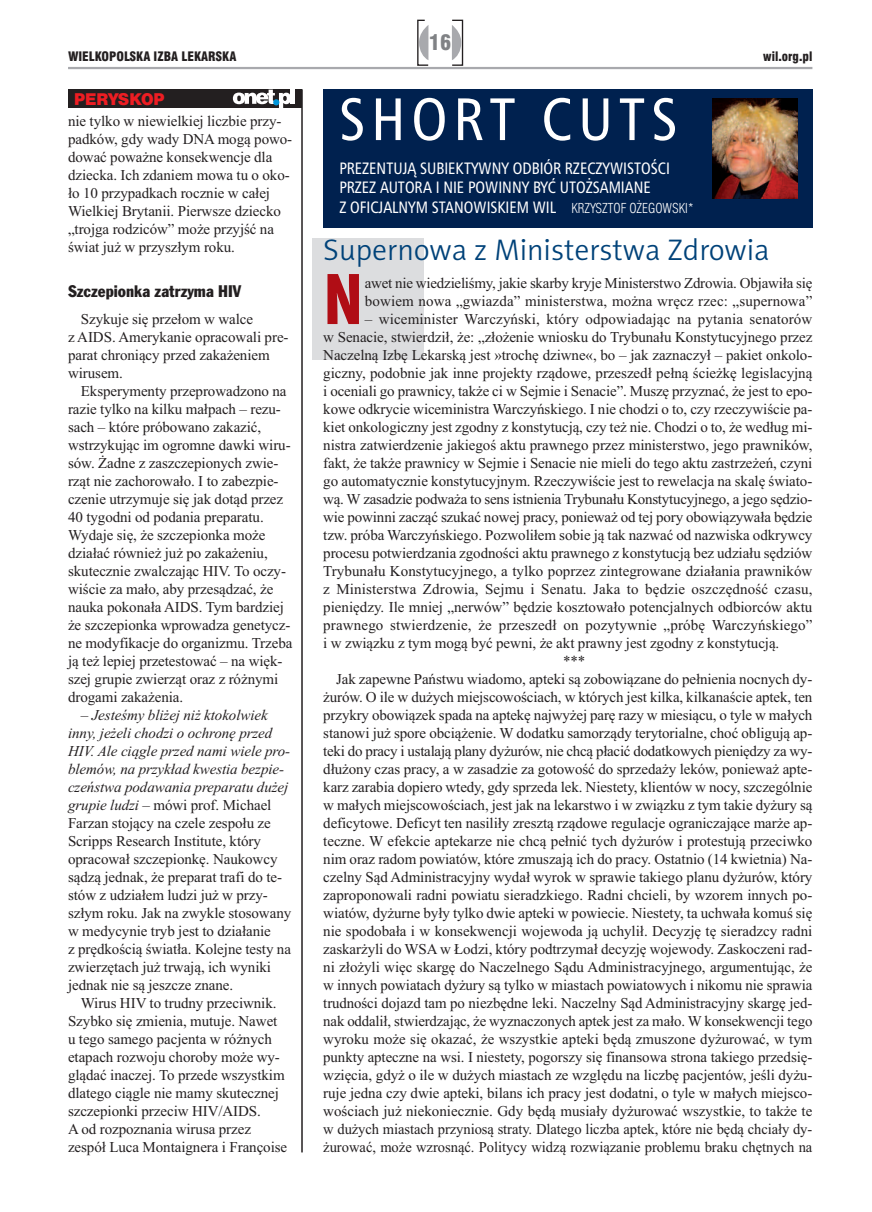
<style>
.page{position:relative;width:872px;height:1212px;background:#fff}
.page>*{position:absolute;margin:0;border:0;box-sizing:border-box;transform-origin:0 0}
.t1{font:900 condensed 74.25px "Myriad Pro";color:#b00d15}
.t2{font:60px "Humnst 777 Cn EU";letter-spacing:.1em;color:#fff}
.t3{font:30px "Naomi Sans EFNTT Light";color:#004279}
.t4{font:21px "Swis 721 Blk Cn EU";color:#808285}
.t5{font:16.5px/19.5px "Humnst 777 Cn EU";color:#fff}
.t6{font:16.5px "Frank Goth Cn EU";color:#231f20}
.t7{font:15px/18px "Times New Roman";letter-spacing:-.005em;color:#231f20}
.t8{font:15px "Swis 721 Blk 2 EU";letter-spacing:-.005em;color:#ee1d23}
.t9{font:12.75px "Swis 721 Blk Cn EU";color:#231f20}
.s1{font-style:italic}
.s2{font-family:"Swis 721 Lt Cn EU";font-size:13.5px}
</style>
<div class="page">
<div style="left:313px;top:238px;width:111px;height:122px;background:#dcdddf"></div>
<div style="left:451px;top:20px;width:12px;height:46px;border:1px solid #231f20"></div>
<svg style="left:452px;top:25px;width:9px;height:35px"></svg>
<svg style="left:417px;top:19px;width:12px;height:47px"></svg>
<div style="left:68px;top:89px;width:234px;height:19px;background:#231f20"></div>
<hr style="left:301px;top:89px;width:2px;height:1063px;background:#231f20">
<hr style="left:291px;top:89px;width:4px;height:15px;background:#fff">
<svg style="left:233px;top:90px;width:58px;height:18px"></svg>
<hr style="left:68px;top:67px;width:744px;height:2px;background:#a8a9ad">
<div style="left:323px;top:89px;width:490px;height:139px;background:#00214f"></div>
<img style="left:712px;top:99px;width:85px;height:99px">
<h3 class="t4" style="left:429px;top:30px;width:24px">16</h3>
<p class="t9" style="left:68px;top:48px;width:170px">WIELKOPOLSKA IZBA LEKARSKA</p>
<p class="t9" style="left:763px;top:48px;width:51px">wil.org.pl</p>
<p class="t8" style="left:74px;top:89px;width:92px">PERYSKOP</p>
<p class="t7" style="left:68px;top:112px;width:226px">nie tylko w niewielkiej liczbie przy&shy;padków, gdy wady DNA mogą powo&shy;dować poważne konsekwencje dla dziecka. Ich zdaniem mowa tu o oko&shy;ło 10 przypadkach rocznie w całej Wielkiej Brytanii. Pierwsze dziecko „trojga rodziców” może przyjść na świat już w przyszłym roku.</p>
<p class="t6" style="left:68px;top:280px;width:175px">Szczepionka zatrzyma HIV</p>
<p class="t7" style="left:68px;top:310px;width:222px;text-indent:13px">Szykuje się przełom w walce<br>z AIDS. Amerykanie opracowali pre&shy;parat chroniący przed zakażeniem wirusem.</p>
<p class="t7" style="left:68px;top:382px;width:226px;text-indent:13px">Eksperymenty przeprowadzono na razie tylko na kilku małpach – rezu&shy;sach – które próbowano zakazić, wstrzykując im ogromne dawki wiru&shy;sów. Żadne z zaszczepionych zwie&shy;rząt nie zachorowało. I to zabezpie&shy;czenie utrzymuje się jak dotąd przez 40 tygodni od podania preparatu.<br>Wydaje się, że szczepionka może działać również już po zakażeniu, skutecznie zwalczając HIV. To oczy&shy;wiście za mało, aby przesądzać, że nauka pokonała AIDS. Tym bardziej że szczepionka wprowadza genetycz&shy;ne modyfikacje do organizmu. Trzeba ją też lepiej przetestować – na więk&shy;szej grupie zwierząt oraz z różnymi drogami zakażenia.</p>
<p class="t7" style="left:68px;top:706px;width:225px;text-indent:13px">– <span class="s1">Jesteśmy bliżej niż ktokolwiek inny, jeżeli chodzi o ochronę przed HIV. Ale ciągle przed nami wiele pro&shy;blemów, na przykład kwestia bezpie&shy;czeństwa podawania preparatu dużej grupie ludzi</span> – mówi prof. Michael Farzan stojący na czele zespołu ze Scripps Research Institute, który opracował szczepionkę. Naukowcy sądzą jednak, że preparat trafi do te&shy;stów z udziałem ludzi już w przy&shy;szłym roku. Jak na zwykle stosowany w medycynie tryb jest to działanie<br>z prędkością światła. Kolejne testy na zwierzętach już trwają, ich wyniki jednak nie są jeszcze znane.</p>
<p class="t7" style="left:68px;top:994px;width:221px;text-indent:13px">Wirus HIV to trudny przeciwnik.<br>Szybko się zmienia, mutuje. Nawet u tego samego pacjenta w różnych etapach rozwoju choroby może wy&shy;glądać inaczej. To przede wszystkim dlatego ciągle nie mamy skutecznej szczepionki przeciw HIV/AIDS.<br>A od rozpoznania wirusa przez zespół Luca Montaignera i Françoise</p>
<h2 class="t2" style="left:339px;top:82px;width:340px">SHORT CUTS</h2>
<p class="t5" style="left:339px;top:158px;width:356px">PREZENTUJĄ SUBIEKTYWNY ODBIÓR RZECZYWISTOŚCI<br>PRZEZ AUTORA I NIE POWINNY BYĆ UTOŻSAMIANE<br>Z OFICJALNYM STANOWISKIEM WIL <span class="s2">KRZYSZTOF OŻEGOWSKI*</span></p>
<h3 class="t3" style="left:323px;top:233px;width:448px">Supernowa z Ministerstwa Zdrowia</h3>
<h1 class="t1" style="left:323px;top:273px;width:41px">N</h1>
<p class="t7" style="left:365px;top:274px;width:449px">awet nie wiedzieliśmy, jakie skarby kryje Ministerstwo Zdrowia. Objawiła się bowiem nowa „gwiazda” ministerstwa, można wręcz rzec: „supernowa”</p>
<p class="t7" style="left:365px;top:310px;width:449px">– wiceminister Warczyński, który odpowiadając na pytania senatorów</p>
<p class="t7" style="left:323px;top:328px;width:490px">w Senacie, stwierdził, że: „złożenie wniosku do Trybunału Konstytucyjnego przez</p>
<p class="t7" style="left:323px;top:346px;width:490px">Naczelną Izbę Lekarską jest »trochę dziwne«, bo – jak zaznaczył – pakiet onkolo-</p>
<p class="t7" style="left:323px;top:364px;width:490px">giczny, podobnie jak inne projekty rządowe, przeszedł pełną ścieżkę legislacyjną</p>
<p class="t7" style="left:323px;top:382px;width:490px">i oceniali go prawnicy, także ci w Sejmie i Senacie”. Muszę przyznać, że jest to epo-</p>
<p class="t7" style="left:323px;top:400px;width:490px">kowe odkrycie wiceministra Warczyńskiego. I nie chodzi o to, czy rzeczywiście pa-</p>
<p class="t7" style="left:323px;top:418px;width:490px">kiet onkologiczny jest zgodny z konstytucją, czy też nie. Chodzi o to, że według mi-</p>
<p class="t7" style="left:323px;top:436px;width:490px">nistra zatwierdzenie jakiegoś aktu prawnego przez ministerstwo, jego prawników,</p>
<p class="t7" style="left:323px;top:454px;width:490px">fakt, że także prawnicy w Sejmie i Senacie nie mieli do tego aktu zastrzeżeń, czyni</p>
<p class="t7" style="left:323px;top:472px;width:490px">go automatycznie konstytucyjnym. Rzeczywiście jest to rewelacja na skalę świato-</p>
<p class="t7" style="left:323px;top:490px;width:490px">wą. W zasadzie podważa to sens istnienia Trybunału Konstytucyjnego, a jego sędzio-</p>
<p class="t7" style="left:323px;top:508px;width:490px">wie powinni zacząć szukać nowej pracy, ponieważ od tej pory obowiązywała będzie</p>
<p class="t7" style="left:323px;top:526px;width:490px">tzw. próba Warczyńskiego. Pozwoliłem sobie ją tak nazwać od nazwiska odkrywcy</p>
<p class="t7" style="left:323px;top:544px;width:491px">procesu potwierdzania zgodności aktu prawnego z konstytucją bez udziału sędziów</p>
<p class="t7" style="left:323px;top:562px;width:490px">Trybunału Konstytucyjnego, a tylko poprzez zintegrowane działania prawników</p>
<p class="t7" style="left:323px;top:580px;width:490px">z Ministerstwa Zdrowia, Sejmu i Senatu. Jaka to będzie oszczędność czasu,</p>
<p class="t7" style="left:323px;top:598px;width:490px">pieniędzy. Ile mniej „nerwów” będzie kosztowało potencjalnych odbiorców aktu</p>
<p class="t7" style="left:323px;top:616px;width:490px">prawnego stwierdzenie, że przeszedł on pozytywnie „próbę Warczyńskiego”</p>
<p class="t7" style="left:323px;top:634px;width:457px">i w związku z tym mogą być pewni, że akt prawny jest zgodny z konstytucją.</p>
<p class="t7" style="left:563px;top:652px;width:24px">***</p>
<p class="t7" style="left:336px;top:670px;width:478px">Jak zapewne Państwu wiadomo, apteki są zobowiązane do pełnienia nocnych dy-</p>
<p class="t7" style="left:323px;top:688px;width:490px">żurów. O ile w dużych miejscowościach, w których jest kilka, kilkanaście aptek, ten</p>
<p class="t7" style="left:323px;top:706px;width:490px">przykry obowiązek spada na aptekę najwyżej parę razy w miesiącu, o tyle w małych</p>
<p class="t7" style="left:323px;top:724px;width:490px">stanowi już spore obciążenie. W dodatku samorządy terytorialne, choć obligują ap-</p>
<p class="t7" style="left:323px;top:742px;width:490px">teki do pracy i ustalają plany dyżurów, nie chcą płacić dodatkowych pieniędzy za wy-</p>
<p class="t7" style="left:323px;top:760px;width:490px">dłużony czas pracy, a w zasadzie za gotowość do sprzedaży leków, ponieważ apte-</p>
<p class="t7" style="left:323px;top:778px;width:490px">karz zarabia dopiero wtedy, gdy sprzeda lek. Niestety, klientów w nocy, szczególnie</p>
<p class="t7" style="left:323px;top:796px;width:490px">w małych miejscowościach, jest jak na lekarstwo i w związku z tym takie dyżury są</p>
<p class="t7" style="left:323px;top:814px;width:490px">deficytowe. Deficyt ten nasiliły zresztą rządowe regulacje ograniczające marże ap-</p>
<p class="t7" style="left:323px;top:832px;width:490px">teczne. W efekcie aptekarze nie chcą pełnić tych dyżurów i protestują przeciwko</p>
<p class="t7" style="left:323px;top:850px;width:490px">nim oraz radom powiatów, które zmuszają ich do pracy. Ostatnio (14 kwietnia) Na-</p>
<p class="t7" style="left:323px;top:868px;width:490px">czelny Sąd Administracyjny wydał wyrok w sprawie takiego planu dyżurów, który</p>
<p class="t7" style="left:323px;top:886px;width:490px">zaproponowali radni powiatu sieradzkiego. Radni chcieli, by wzorem innych po-</p>
<p class="t7" style="left:323px;top:904px;width:490px">wiatów, dyżurne były tylko dwie apteki w powiecie. Niestety, ta uchwała komuś się</p>
<p class="t7" style="left:323px;top:922px;width:490px">nie spodobała i w konsekwencji wojewoda ją uchylił. Decyzję tę sieradzcy radni</p>
<p class="t7" style="left:323px;top:940px;width:490px">zaskarżyli do WSA w Łodzi, który podtrzymał decyzję wojewody. Zaskoczeni rad-</p>
<p class="t7" style="left:323px;top:958px;width:490px">ni złożyli więc skargę do Naczelnego Sądu Administracyjnego, argumentując, że</p>
<p class="t7" style="left:323px;top:976px;width:490px">w innych powiatach dyżury są tylko w miastach powiatowych i nikomu nie sprawia</p>
<p class="t7" style="left:323px;top:994px;width:490px">trudności dojazd tam po niezbędne leki. Naczelny Sąd Administracyjny skargę jed-</p>
<p class="t7" style="left:323px;top:1012px;width:490px">nak oddalił, stwierdzając, że wyznaczonych aptek jest za mało. W konsekwencji tego</p>
<p class="t7" style="left:323px;top:1030px;width:490px">wyroku może się okazać, że wszystkie apteki będą zmuszone dyżurować, w tym</p>
<p class="t7" style="left:323px;top:1048px;width:490px">punkty apteczne na wsi. I niestety, pogorszy się finansowa strona takiego przedsię-</p>
<p class="t7" style="left:323px;top:1066px;width:490px">wzięcia, gdyż o ile w dużych miastach ze względu na liczbę pacjentów, jeśli dyżu-</p>
<p class="t7" style="left:323px;top:1084px;width:490px">ruje jedna czy dwie apteki, bilans ich pracy jest dodatni, o tyle w małych miejsco-</p>
<p class="t7" style="left:323px;top:1102px;width:490px">wościach już niekoniecznie. Gdy będą musiały dyżurować wszystkie, to także te</p>
<p class="t7" style="left:323px;top:1120px;width:490px">w dużych miastach przyniosą straty. Dlatego liczba aptek, które nie będą chciały dy-</p>
<p class="t7" style="left:323px;top:1138px;width:490px">żurować, może wzrosnąć. Politycy widzą rozwiązanie problemu braku chętnych na</p>
</div>
